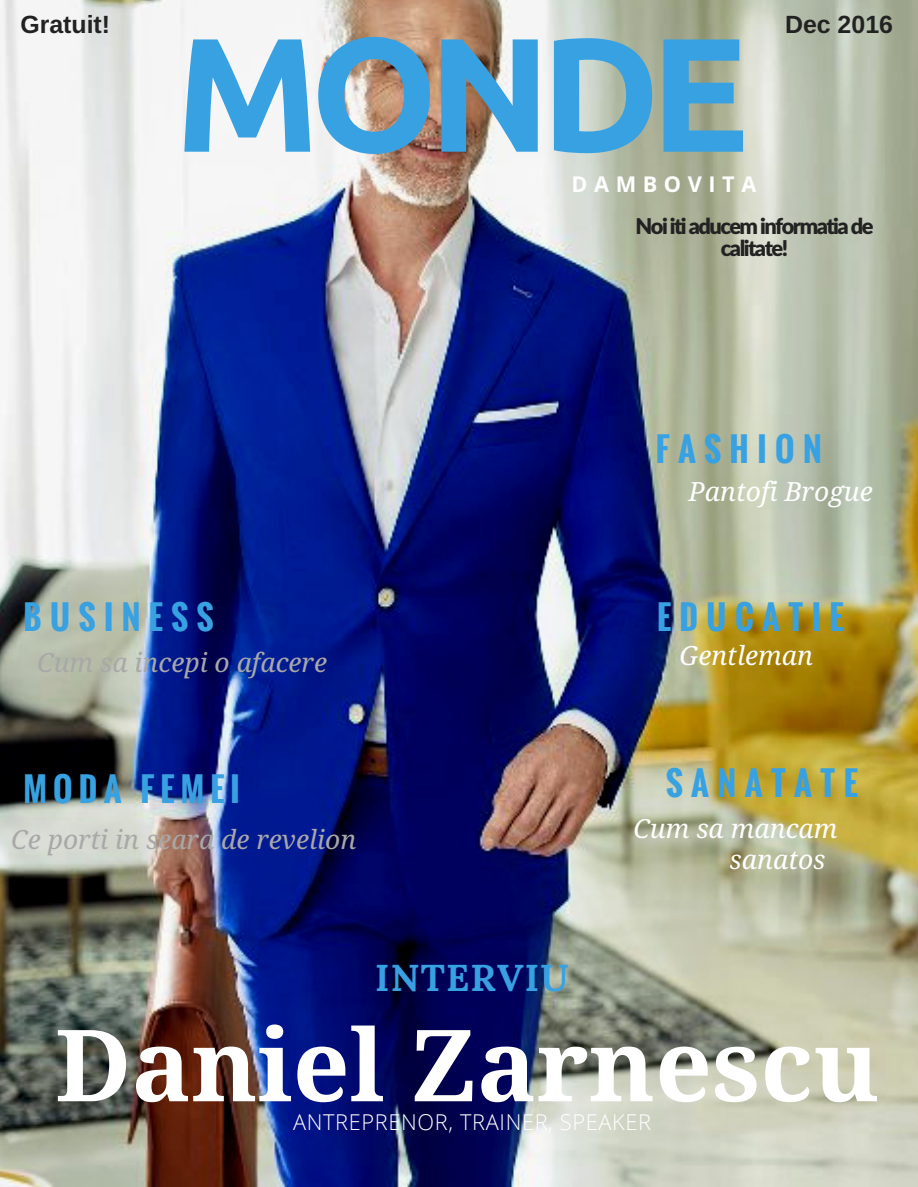
<style>
.page{position:relative;width:918px;height:1187px;background:#fff}
.page>*{position:absolute;margin:0;border:0;box-sizing:border-box;transform-origin:0 0}
.t1{font:700 161.85px "Ubuntu";letter-spacing:-.06em;color:#37a1e2}
.t2{font:700 99.6px "Droid Serif";color:#fff}
.t3{font:700 37.35px "Lora";letter-spacing:.03em;color:#37a1e2}
.t4{font:700 32.7px "Oswald";letter-spacing:.26em;color:#37a1e2}
.t5{font:700 32.7px "Oswald";letter-spacing:.19em;color:#37a1e2}
.t6{font:italic 26.4px "Droid Serif";color:#a8a8a8}
.t7{font:italic 26.4px/30.3px "Droid Serif";color:#fff}
.t8{font:700 24.9px "Arimo";color:#222}
.t9{font:900 21.75px/22.5px "Lato";letter-spacing:-.07em;color:#222;text-align:center}
.t10{font:300 21.75px "Open Sans";letter-spacing:.03em;color:#fff}
.t11{font:700 21.75px "Open Sans";letter-spacing:.3em;color:#fff}
</style>
<div class="page">
<img style="left:0;top:0;width:918px;height:1186px">
<p class="t8" style="left:20px;top:11px;width:91px">Gratuit!</p>
<p class="t8" style="left:785px;top:11px;width:109px">Dec 2016</p>
<h1 class="t1" style="left:175px;top:1px;width:575px">MONDE</h1>
<p class="t11" style="left:572px;top:169px;width:186px">DAMBOVITA</p>
<p class="t9" style="left:635px;top:214px;width:240px">Noi iti aducem informatia de calitate!</p>
<p class="t4" style="left:656px;top:424px;width:167px">FASHION</p>
<p class="t4" style="left:24px;top:591px;width:191px">BUSINESS</p>
<p class="t6" style="left:37px;top:647px;width:291px">Cum sa incepi o afacere</p>
<p class="t5" style="left:24px;top:763px;width:218px">MODA FEMEI</p>
<p class="t6" style="left:11px;top:824px;width:347px">Ce porti in seara de revelion</p>
<h3 class="t3" style="left:375px;top:953px;width:195px">INTERVIU</h3>
<p class="t7" style="left:688px;top:476px;width:186px">Pantofi Brogue</p>
<p class="t4" style="left:657px;top:591px;width:188px">EDUCATIE</p>
<p class="t7" style="left:680px;top:640px;width:135px">Gentleman</p>
<p class="t4" style="left:666px;top:758px;width:193px">SANATATE</p>
<p class="t7" style="left:730px;top:814px;width:110px;text-indent:-96px">Cum sa mancam sanatos</p>
<h2 class="t2" style="left:55px;top:1008px;width:826px">Daniel Zarnescu</h2>
<p class="t10" style="left:293px;top:1106px;width:360px">ANTREPRENOR, TRAINER, SPEAKER</p>
</div>
